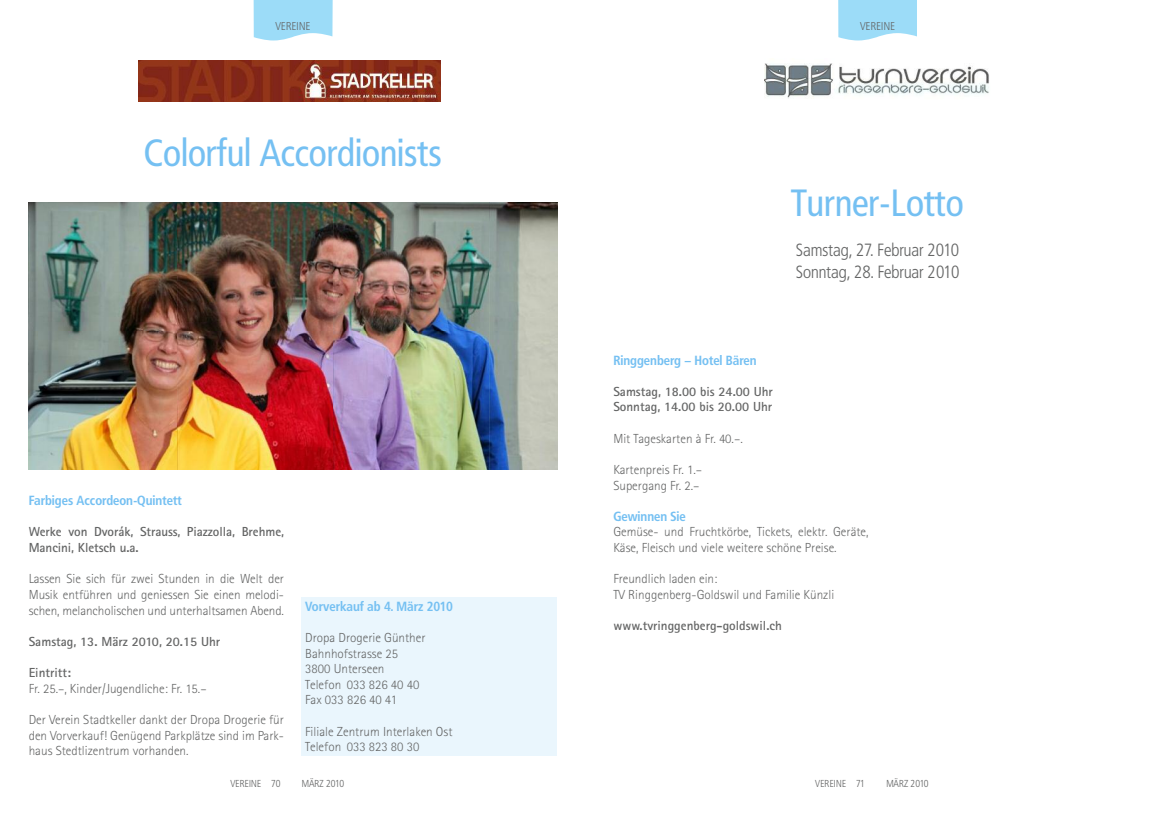
<style>
.page{position:relative;width:1170px;height:815px;background:#fff}
.page>*{position:absolute;margin:0;border:0;box-sizing:border-box;transform-origin:0 0}
.t1{font:37.5px "Frutiger Condensed BQ";color:#75c0f2}
.t2{font:300 17.5px/22.5px "Frutiger Condensed BQ";color:#646565}
.t3{font:300 13.12px/15.6px "Rotis Sans Serif";color:#646565}
.t4{font:700 13.12px/15.6px "Rotis Sans Serif";color:#646565}
.t5{font:700 13.12px "Frutiger Condensed BQ";color:#75c0f2}
.t6{font:300 11.25px "Frutiger Condensed BQ";letter-spacing:.03em;color:#646565}
.t7{font:300 10px "Frutiger Condensed BQ";letter-spacing:.03em;color:#646565}
.t8{font:300 10px "Frutiger Condensed BQ";letter-spacing:.01em;color:#646565}
</style>
<div class="page">
<svg style="left:838px;top:0;width:78px;height:41px;background:#a6dff8"></svg>
<img style="left:764px;top:63px;width:225px;height:35px">
<svg style="left:253px;top:0;width:79px;height:41px;background:#a6dff8"></svg>
<img style="left:139px;top:60px;width:301px;height:41px">
<img style="left:29px;top:202px;width:528px;height:268px">
<div style="left:302px;top:598px;width:255px;height:158px;background:#eaf6fd"></div>
<p class="t6" style="left:275px;top:20px;width:36px">VEREINE</p>
<h1 class="t1" style="left:144px;top:131px;width:299px">Colorful Accordionists</h1>
<p class="t5" style="left:29px;top:493px;width:154px">Farbiges Accordeon-Quintett</p>
<p class="t4" style="left:29px;top:525px;width:257px">Werke von Dvorák, Strauss, Piazzolla, Brehme,<br>Mancini, Kletsch u.a.</p>
<p class="t3" style="left:29px;top:572px;width:257px;text-align:justify">Lassen Sie sich für zwei Stunden in die Welt der Musik entführen und geniessen Sie einen melodi&shy;schen, melancholischen und unterhaltsamen Abend.</p>
<p class="t4" style="left:29px;top:635px;width:193px">Samstag, 13. März 2010, 20.15 Uhr</p>
<p class="t4" style="left:29px;top:666px;width:44px">Eintritt:</p>
<p class="t3" style="left:29px;top:682px;width:179px">Fr. 25.–, Kinder/Jugendliche: Fr. 15.–</p>
<p class="t3" style="left:29px;top:713px;width:257px;text-align:justify">Der Verein Stadtkeller dankt der Dropa Drogerie für den Vorverkauf! Genügend Parkplätze sind im Park&shy;haus Stedtlizentrum vorhanden.</p>
<p class="t5" style="left:305px;top:598px;width:149px">Vorverkauf ab 4. März 2010</p>
<p class="t3" style="left:305px;top:631px;width:122px">Dropa Drogerie Günther<br>Bahnhofstrasse 25<br>3800 Unterseen<br>Telefon 033 826 40 40<br>Fax 033 826 40 41</p>
<p class="t3" style="left:305px;top:725px;width:149px">Filiale Zentrum Interlaken Ost<br>Telefon 033 823 80 30</p>
<p class="t7" style="left:230px;top:778px;width:52px">VEREINE 70</p>
<p class="t8" style="left:302px;top:778px;width:44px">MÄRZ 2010</p>
<p class="t6" style="left:860px;top:20px;width:36px">VEREINE</p>
<h1 class="t1" style="left:791px;top:181px;width:174px">Turner-Lotto</h1>
<h2 class="t2" style="left:795px;top:239px;width:165px">Samstag, 27. Februar 2010<br>Sonntag, 28. Februar 2010</h2>
<p class="t5" style="left:613px;top:352px;width:145px">Ringgenberg – Hotel Bären</p>
<p class="t4" style="left:613px;top:385px;width:161px">Samstag, 18.00 bis 24.00 Uhr<br>Sonntag, 14.00 bis 20.00 Uhr</p>
<p class="t3" style="left:613px;top:432px;width:131px">Mit Tageskarten à Fr. 40.–.</p>
<p class="t3" style="left:613px;top:463px;width:90px">Kartenpreis Fr. 1.–<br>Supergang Fr. 2.–</p>
<p class="t5" style="left:613px;top:509px;width:74px">Gewinnen Sie</p>
<p class="t3" style="left:613px;top:525px;width:257px">Gemüse- und Fruchtkörbe, Tickets, elektr. Geräte,<br>Käse, Fleisch und viele weitere schöne Preise.</p>
<p class="t3" style="left:613px;top:572px;width:222px">Freundlich laden ein:<br>TV Ringgenberg-Goldswil und Familie Künzli</p>
<p class="t4" style="left:613px;top:619px;width:170px">www.tvringgenberg-goldswil.ch</p>
<p class="t7" style="left:815px;top:778px;width:51px">VEREINE 71</p>
<p class="t8" style="left:886px;top:778px;width:44px">MÄRZ 2010</p>
</div>
